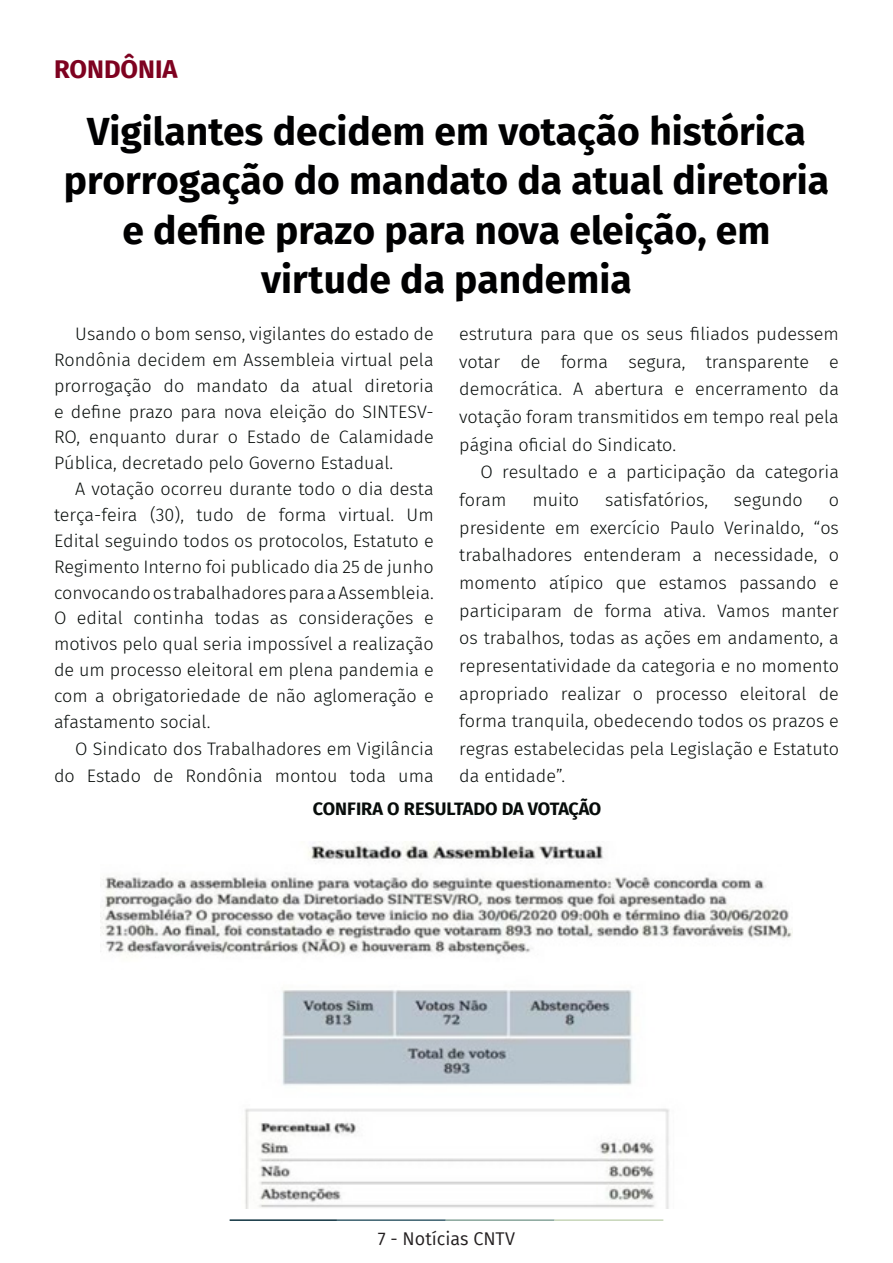
<style>
.page{position:relative;width:893px;height:1263px;background:#fff}
.page>*{position:absolute;margin:0;border:0;box-sizing:border-box;transform-origin:0 0}
.t1{font:700 39px/49.5px "Fira Sans";color:#000001;text-align:center}
.t2{font:700 25.5px "Fira Sans";color:#7e0220}
.t3{font:300 18px/27.6px "Fira Sans";color:#080d0b;text-align:justify}
.t4{font:700 18px "Fira Sans";color:#080d0b}
.t5{font:18px "Fira Sans";color:#231f20}
</style>
<div class="page">
<hr style="left:230px;top:1219px;width:107px;height:2px;background:#0e323f">
<hr style="left:337px;top:1219px;width:109px;height:2px;background:#3a5f6d">
<hr style="left:446px;top:1219px;width:109px;height:2px;background:#87a59a">
<hr style="left:555px;top:1219px;width:108px;height:2px;background:#c6d5b7">
<img style="left:100px;top:842px;width:692px;height:367px">
<p class="t2" style="left:54px;top:47px;width:125px">RONDÔNIA</p>
<p class="t1" style="left:64px;top:104px;width:767px">Vigilantes decidem em votação histórica prorrogação do mandato da atual diretoria e define prazo para nova eleição, em virtude da pandemia</p>
<p class="t3" style="left:54px;top:321px;width:381px;line-height:25.8px;text-indent:21px">Usando o bom senso, vigilantes do estado de Rondônia decidem em Assembleia virtual pela prorrogação do mandato da atual diretoria e define prazo para nova eleição do SINTESV-RO, enquanto durar o Estado de Calamidade Pública, decretado pelo Governo Estadual.</p>
<p class="t3" style="left:54px;top:476px;width:381px;line-height:25.8px;text-indent:21px">A votação ocorreu durante todo o dia desta terça-feira (30), tudo de forma virtual. Um Edital seguindo todos os protocolos, Estatuto e Regimento Interno foi publicado dia 25 de junho convocando os trabalhadores para a Assembleia.<br>O edital continha todas as considerações e motivos pelo qual seria impossível a realização de um processo eleitoral em plena pandemia e com a obrigatoriedade de não aglomeração e afastamento social.</p>
<p class="t3" style="left:54px;top:735px;width:381px;text-align:right">O Sindicato dos Trabalhadores em Vigilância do Estado de Rondônia montou toda uma</p>
<p class="t3" style="left:459px;top:320px;width:381px">estrutura para que os seus filiados pudessem votar de forma segura, transparente e democrática. A abertura e encerramento da votação foram transmitidos em tempo real pela página oficial do Sindicato.</p>
<p class="t3" style="left:459px;top:458px;width:381px;text-indent:21px">O resultado e a participação da categoria foram</p>
<p class="t3" style="left:532px;top:486px;width:48px">muito</p>
<p class="t3" style="left:605px;top:486px;width:104px">satisfatórios,</p>
<p class="t3" style="left:734px;top:486px;width:70px">segundo</p>
<p class="t3" style="left:459px;top:486px;width:381px;text-indent:369px">o presidente em exercício Paulo Verinaldo, “os trabalhadores entenderam a necessidade, o momento atípico que estamos passando e participaram de forma ativa. Vamos manter os trabalhos, todas as ações em andamento, a representatividade da categoria e no momento apropriado realizar o processo eleitoral de forma tranquila, obedecendo todos os prazos e regras estabelecidas pela Legislação e Estatuto da entidade”.</p>
<p class="t4" style="left:313px;top:794px;width:290px">CONFIRA O RESULTADO DA VOTAÇÃO</p>
<p class="t5" style="left:378px;top:1225px;width:139px">7 - Notícias CNTV</p>
</div>
